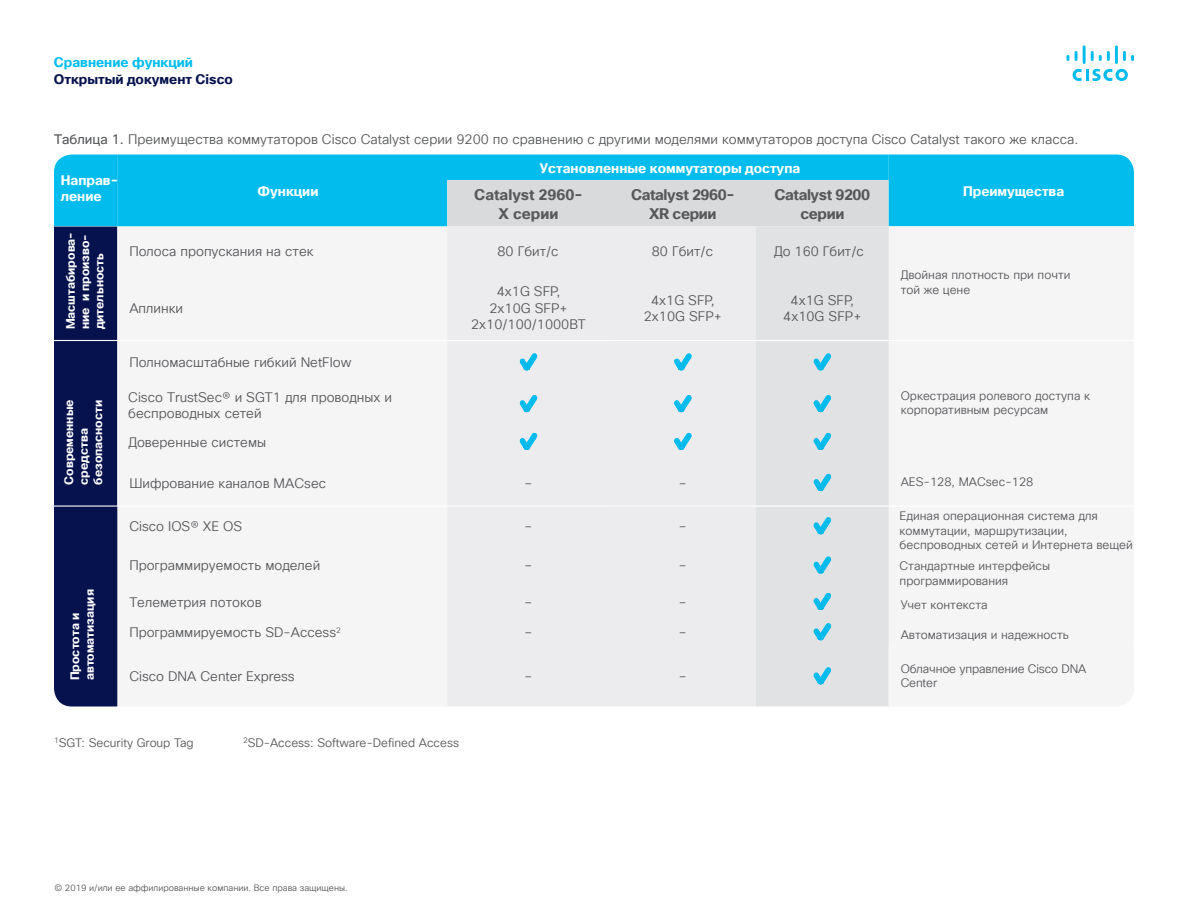
<style>
.page{position:relative;width:1188px;height:918px;background:#fff}
.page>*{position:absolute;margin:0;border:0;box-sizing:border-box;transform-origin:0 0}
.Table_body{font:700 15px/19.5px "Cisco Sans TT";letter-spacing:-.025em;color:#57585a;text-align:center}
.Table_body-2{font:700 15px "Cisco Sans TT";color:#57585a}
.Table_body-3{font:13.5px/16.5px "Cisco Sans TT Light";color:#57585a;text-align:center}
.FigureCaption{font:13.5px "Cisco Sans TT Light";color:#57585a}
.Table_Head{font:700 13.5px/16.2px "Cisco Sans TT";color:#fff}
.t1{font:700 13.5px "Cisco Sans TT";color:#05124d}
.t2{font:700 13.5px "Cisco Sans TT";color:#01bcec}
.Table_body-4{font:12px/14.7px "Cisco Sans TT Light";color:#57585a}
.Table_Head-2{font:700 12px/14.4px "Cisco Sans TT";color:#fff}
.Footer_white{font:9px "Cisco Sans TT Light";color:#57585a}
.s1{font-family:"Cisco Sans TT"}
</style>
<div class="page">
<svg style="left:1073px;top:69px;width:55px;height:12px"></svg>
<svg style="left:1067px;top:55px;width:2px;height:6px"></svg>
<svg style="left:1075px;top:51px;width:3px;height:10px"></svg>
<hr style="left:1083px;top:45px;width:3px;height:19px;background:#01bcec">
<svg style="left:1091px;top:51px;width:19px;height:10px"></svg>
<hr style="left:1115px;top:45px;width:3px;height:19px;background:#01bcec">
<svg style="left:1123px;top:51px;width:11px;height:10px"></svg>
<div style="left:117px;top:154px;width:772px;height:73px;background:#01bcec"></div>
<div style="left:447px;top:227px;width:309px;height:479px;background:#ececee"></div>
<div style="left:756px;top:227px;width:133px;height:479px;background:#e1e2e4"></div>
<hr style="left:447px;top:506px;width:163px;height:1px;background:#fff">
<hr style="left:756px;top:506px;width:133px;height:1px;background:#fff">
<hr style="left:447px;top:340px;width:163px;height:1px;background:#fff">
<hr style="left:756px;top:340px;width:133px;height:1px;background:#fff">
<hr style="left:610px;top:340px;width:146px;height:1px;background:#fff">
<hr style="left:610px;top:506px;width:146px;height:1px;background:#fff">
<svg style="left:447px;top:155px;width:687px;height:72px;background:#5dc9e5"></svg>
<svg style="left:519px;top:351px;width:19px;height:22px"></svg>
<svg style="left:673px;top:351px;width:19px;height:22px"></svg>
<svg style="left:813px;top:351px;width:19px;height:22px"></svg>
<svg style="left:519px;top:392px;width:19px;height:23px"></svg>
<svg style="left:673px;top:392px;width:19px;height:23px"></svg>
<svg style="left:813px;top:392px;width:19px;height:23px"></svg>
<svg style="left:519px;top:430px;width:19px;height:23px"></svg>
<svg style="left:673px;top:430px;width:19px;height:23px"></svg>
<svg style="left:813px;top:430px;width:19px;height:23px"></svg>
<svg style="left:813px;top:471px;width:19px;height:23px"></svg>
<svg style="left:54px;top:155px;width:64px;height:552px;background:#072a63"></svg>
<svg style="left:813px;top:514px;width:19px;height:23px"></svg>
<svg style="left:813px;top:554px;width:19px;height:23px"></svg>
<svg style="left:813px;top:590px;width:19px;height:23px"></svg>
<svg style="left:813px;top:620px;width:19px;height:23px"></svg>
<svg style="left:813px;top:665px;width:19px;height:22px"></svg>
<p class="t2" style="left:54px;top:53px;width:141px">Сравнение функций</p>
<p class="t1" style="left:54px;top:70px;width:181px">Открытый документ Cisco</p>
<p class="FigureCaption" style="left:54px;top:130px;width:1026px"><span class="s1">Таблица 1.</span> Преимущества коммутаторов Cisco Catalyst серии 9200 по сравнению с другими моделями коммутаторов доступа Cisco Catalyst такого же класса.</p>
<p class="Table_Head" style="left:61px;top:173px;width:59px">Направ&shy;ление</p>
<p class="Table_Head" style="left:258px;top:183px;width:62px">Функции</p>
<p class="Table_Head" style="left:540px;top:160px;width:262px">Установленные коммутаторы доступа</p>
<p class="Table_body-2" style="left:474px;top:184px;width:110px">Catalyst 2960-</p>
<p class="Table_Head" style="left:963px;top:183px;width:103px">Преимущества</p>
<p class="Table_body" style="left:499px;top:204px;width:61px">X серии</p>
<p class="Table_body" style="left:631px;top:185px;width:105px">Catalyst 2960-<br>XR серии</p>
<p class="Table_body" style="left:774px;top:185px;width:97px">Catalyst 9200 серии</p>
<p class="Table_Head-2" style="left:64px;top:329px;width:99px;rotate:-90deg">Масштабирова&shy;ние и произво&shy;дительность</p>
<p class="Table_Head-2" style="left:62px;top:485px;width:87px;rotate:-90deg">Современные средства безопасности</p>
<p class="Table_Head-2" style="left:68px;top:680px;width:93px;rotate:-90deg">Простота и автоматизация</p>
<p class="Table_body-3" style="left:129px;top:243px;width:186px">Полоса пропускания на стек</p>
<p class="Table_body-3" style="left:498px;top:243px;width:63px">80 Гбит/с</p>
<p class="Table_body-3" style="left:652px;top:243px;width:63px">80 Гбит/с</p>
<p class="Table_body-3" style="left:774px;top:243px;width:91px">До 160 Гбит/с</p>
<p class="Table_body-3" style="left:129px;top:300px;width:55px">Аплинки</p>
<p class="Table_body-3" style="left:471px;top:284px;width:116px">4x1G SFP,<br>2x10G SFP+<br>2x10/100/1000BT</p>
<p class="Table_body-3" style="left:644px;top:292px;width:80px">4x1G SFP,<br>2x10G SFP+</p>
<p class="Table_body-3" style="left:783px;top:292px;width:80px">4x1G SFP,<br>4x10G SFP+</p>
<p class="Table_body-4" style="left:901px;top:268px;width:171px">Двойная плотность при почти той же цене</p>
<p class="Table_body-3" style="left:129px;top:355px;width:223px">Полномасштабные гибкий NetFlow</p>
<p class="Table_body-3" style="left:128px;top:389px;width:265px;text-align:left">Cisco TrustSec® и SGT1 для проводных и беспроводных сетей</p>
<p class="Table_body-4" style="left:901px;top:388px;width:191px">Оркестрация ролевого доступа к корпоративным ресурсам</p>
<p class="Table_body-3" style="left:128px;top:434px;width:139px">Доверенные системы</p>
<p class="Table_body-3" style="left:129px;top:475px;width:198px">Шифрование каналов MACsec</p>
<p class="Table_body-3" style="left:525px;top:475px;width:9px">–</p>
<p class="Table_body-3" style="left:679px;top:475px;width:9px">–</p>
<p class="Table_body-4" style="left:901px;top:475px;width:134px">AES-128, MACsec-128</p>
<p class="Table_body-3" style="left:129px;top:519px;width:114px">Cisco IOS® XE OS</p>
<p class="Table_body-3" style="left:525px;top:519px;width:9px">–</p>
<p class="Table_body-3" style="left:679px;top:519px;width:9px">–</p>
<p class="Table_body-4" style="left:900px;top:509px;width:235px">Единая операционная система для коммутации, маршрутизации, беспроводных сетей и Интернета вещей</p>
<p class="Table_body-3" style="left:129px;top:558px;width:192px">Программируемость моделей</p>
<p class="Table_body-3" style="left:525px;top:558px;width:9px">–</p>
<p class="Table_body-3" style="left:679px;top:558px;width:9px">–</p>
<p class="Table_body-4" style="left:900px;top:559px;width:152px">Стандартные интерфейсы программирования</p>
<p class="Table_body-3" style="left:129px;top:594px;width:134px">Телеметрия потоков</p>
<p class="Table_body-3" style="left:525px;top:594px;width:9px">–</p>
<p class="Table_body-3" style="left:679px;top:594px;width:9px">–</p>
<p class="Table_body-4" style="left:901px;top:597px;width:88px">Учет контекста</p>
<p class="Table_body-3" style="left:129px;top:625px;width:213px">Программируемость SD-Access<sup>2</sup></p>
<p class="Table_body-3" style="left:525px;top:625px;width:9px">–</p>
<p class="Table_body-3" style="left:679px;top:625px;width:9px">–</p>
<p class="Table_body-4" style="left:901px;top:628px;width:170px">Автоматизация и надежность</p>
<p class="Table_body-3" style="left:129px;top:669px;width:167px">Cisco DNA Center Express</p>
<p class="Table_body-3" style="left:525px;top:669px;width:9px">–</p>
<p class="Table_body-3" style="left:679px;top:669px;width:9px">–</p>
<p class="Table_body-4" style="left:901px;top:662px;width:187px">Облачное управление Cisco DNA<br>Center</p>
<p class="Table_body-4" style="left:54px;top:736px;width:141px"><sup>1</sup>SGT: Security Group Tag</p>
<p class="Table_body-4" style="left:243px;top:736px;width:218px"><sup>2</sup>SD-Access: Software-Defined Access</p>
<p class="Footer_white" style="left:54px;top:882px;width:295px">© 2019 и/или ее аффилированные компании. Все права защищены.</p>
</div>
